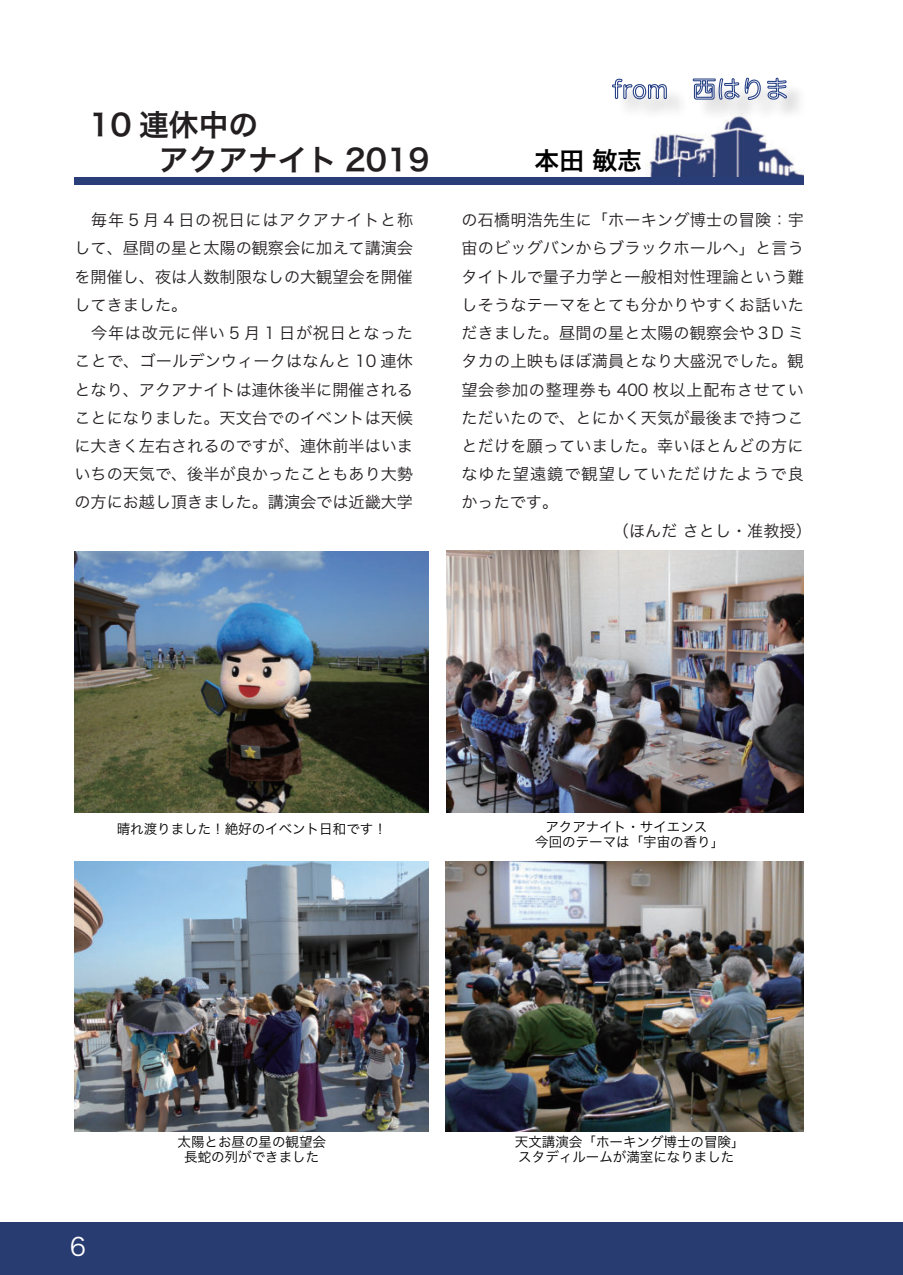
<style>
.page{position:relative;width:903px;height:1275px;background:#fff}
.page>*{position:absolute;margin:0;border:0;box-sizing:border-box;transform-origin:0 0}
.t1{font:29.75px/34.6px "Hira Kaku Pro W6";color:#231f20}
.t2{font:24.85px "Hira Kaku Pro W6";color:#000}
.t3{font:24.85px "Hira Kaku Pro W3";color:#fff}
.t4{font:16.1px/28.2px "Hira Kaku Pro W3";letter-spacing:.01em;color:#231f20}
.t5{font:16.1px "Hira Kaku Pro W3";letter-spacing:.045em;color:#231f20}
.t6{font:16.1px "Hira Kaku Pro W3";letter-spacing:.065em;color:#231f20}
.t7{font:13.65px/14.9px "Hira Kaku Pro W3";color:#000;text-align:center}
</style>
<div class="page">
<div style="left:0;top:1222px;width:903px;height:53px;background:#293c72"></div>
<img style="left:627px;top:121px;width:177px;height:57px">
<div style="left:74px;top:178px;width:730px;height:7px;background:#293e79"></div>
<div style="left:616px;top:81px;width:192px;height:40px;background:#231f20;opacity:.2"></div>
<svg style="left:612px;top:77px;width:176px;height:24px"></svg>
<img style="left:74px;top:552px;width:355px;height:261px">
<img style="left:446px;top:551px;width:358px;height:262px">
<img style="left:74px;top:861px;width:355px;height:270px">
<img style="left:445px;top:861px;width:359px;height:270px">
<h1 class="t1" style="left:159px;top:106px;width:272px;text-indent:-69px">10 連休中の<br>アクアナイト 2019</h1>
<p class="t4" style="left:74px;top:205px;width:340px">　毎年 5 月 4 日の祝日にはアクアナイトと称して、昼間の星と太陽の観察会に加えて講演会を開催し、夜は人数制限なしの大観望会を開催してきました。<br>　今年は改元に伴い 5 月 1 日が祝日となったことで、ゴールデンウィークはなんと 10 連休となり、アクアナイトは連休後半に開催されることになりました。天文台でのイベントは天候に大きく左右されるのですが、連休前半はいまいちの天気で、後半が良かったこともあり大勢の方にお越し頂きました。講演会では近畿大学</p>
<h2 class="t2" style="left:535px;top:138px;width:109px">本田 敏志</h2>
<p class="t4" style="left:461px;top:205px;width:344px">の石橋明浩先生に「ホーキング博士の冒険：宇</p>
<p class="t4" style="left:461px;top:233px;width:344px">宙のビッグバンからブラックホールへ」と言う</p>
<p class="t4" style="left:461px;top:261px;width:344px">タイトルで量子力学と一般相対性理論という難</p>
<p class="t4" style="left:461px;top:290px;width:344px">しそうなテーマをとても分かりやすくお話いた</p>
<p class="t4" style="left:461px;top:318px;width:344px">だきました。昼間の星と太陽の観察会や３D ミ</p>
<p class="t4" style="left:461px;top:346px;width:344px">タカの上映もほぼ満員となり大盛況でした。観</p>
<p class="t5" style="left:461px;top:375px;width:344px">望会参加の整理券も 400 枚以上配布させてい</p>
<p class="t4" style="left:461px;top:402px;width:344px">ただいたので、とにかく天気が最後まで持つこ</p>
<p class="t4" style="left:461px;top:431px;width:344px">とだけを願っていました。幸いほとんどの方に</p>
<p class="t6" style="left:461px;top:460px;width:344px">なゆた望遠鏡で観望していただけたようで良</p>
<p class="t4" style="left:461px;top:487px;width:98px">かったです。</p>
<p class="t4" style="left:613px;top:515px;width:200px">（ほんだ さとし・准教授）</p>
<p class="t7" style="left:117px;top:820px;width:272px">晴れ渡りました！絶好のイベント日和です！</p>
<p class="t7" style="left:535px;top:819px;width:191px">アクアナイト・サイエンス<br>今回のテーマは「宇宙の香り」</p>
<h2 class="t3" style="left:70px;top:1224px;width:18px">6</h2>
<p class="t7" style="left:177px;top:1133px;width:150px">太陽とお昼の星の観望会長蛇の列ができました</p>
<p class="t7" style="left:515px;top:1133px;width:231px;text-align:left">天文講演会「ホーキング博士の冒険」スタディルームが満室になりました</p>
</div>
